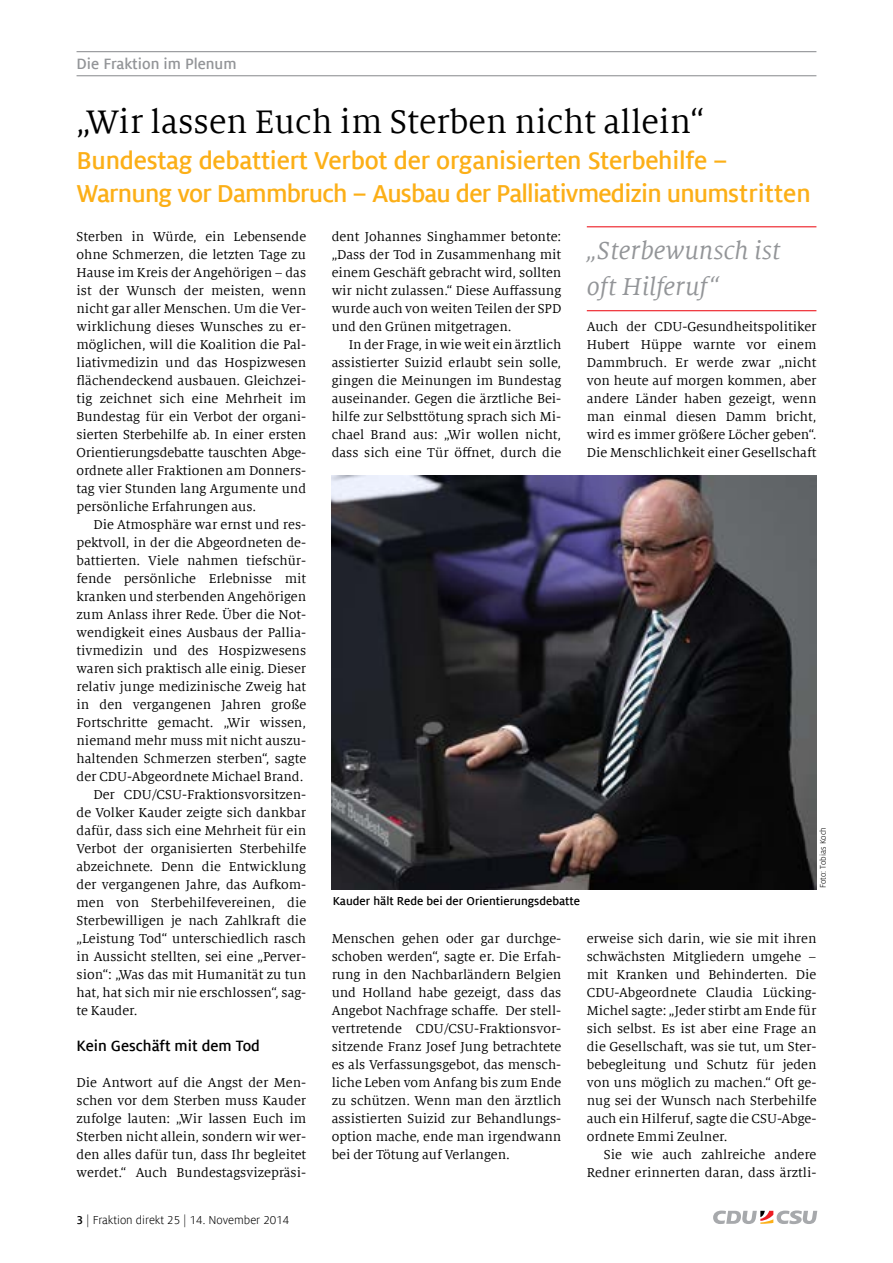
<style>
.page{position:relative;width:893px;height:1263px;background:#fff}
.page>*{position:absolute;margin:0;border:0;box-sizing:border-box;transform-origin:0 0}
.t1{font:36px "Milo Serif Offc";color:#000}
.t2{font:700 27px/33px "Milo Sans Offc";letter-spacing:-.01em;color:#fcaf17}
.t3{font:italic 27px/36px "Milo Serif Offc";color:#939598}
.t4{font:700 16.5px "Milo Sans Offc";color:#000}
.t5{font:700 16.5px "Milo Sans Offc";color:#939598}
.t6{font:14.25px/18px "Milo Serif Offc";color:#000;text-align:justify}
.t7{font:700 12.75px "Milo Sans Offc";color:#000}
.t8{font:12.75px "Milo Sans Offc";color:#000}
.t9{font:9px "Milo Sans Offc";color:#000}
.s1{font-weight:700}
</style>
<div class="page">
<svg style="left:713px;top:1210px;width:104px;height:14px"></svg>
<hr style="left:77px;top:51px;width:739px;height:1px;background:#939598">
<hr style="left:77px;top:75px;width:739px;height:1px;background:#939598">
<hr style="left:587px;top:226px;width:229px;height:1px;background:#ed1d24">
<hr style="left:587px;top:310px;width:229px;height:1px;background:#ed1d24">
<img style="left:332px;top:475px;width:484px;height:414px">
<p class="t5" style="left:77px;top:53px;width:161px">Die Fraktion im Plenum</p>
<h1 class="t1" style="left:77px;top:100px;width:629px">„Wir lassen Euch im Sterben nicht allein“</h1>
<h2 class="t2" style="left:77px;top:144px;width:736px">Bundestag debattiert Verbot der organisierten Sterbehilfe –<br>Warnung vor Dammbruch – Ausbau der Palliativmedizin unumstritten</h2>
<p class="t6" style="left:77px;top:228px;width:231px">Sterben in Würde, ein Lebensende ohne Schmerzen, die letzten Tage zu Hause im Kreis der Angehörigen – das ist der Wunsch der meisten, wenn nicht gar aller Menschen. Um die Ver&shy;wirklichung dieses Wunsches zu er&shy;möglichen, will die Koalition die Pal&shy;liativmedizin und das Hospizwesen flächendeckend ausbauen. Gleichzei&shy;tig zeichnet sich eine Mehrheit im Bundestag für ein Verbot der organi&shy;sierten Sterbehilfe ab. In einer ersten Orientierungsdebatte tauschten Abge&shy;ordnete aller Fraktionen am Donners&shy;tag vier Stunden lang Argumente und persönliche Erfahrungen aus.</p>
<p class="t6" style="left:94px;top:516px;width:214px">Die Atmosphäre war ernst und res-</p>
<p class="t6" style="left:77px;top:534px;width:231px">pektvoll, in der die Abgeordneten de-</p>
<p class="t6" style="left:77px;top:551px;width:231px">battierten. Viele nahmen tiefschür-</p>
<p class="t6" style="left:77px;top:569px;width:231px">fende persönliche Erlebnisse mit</p>
<p class="t6" style="left:77px;top:587px;width:231px">kranken und sterbenden Angehörigen</p>
<p class="t6" style="left:77px;top:605px;width:231px">zum Anlass ihrer Rede. Über die Not-</p>
<p class="t6" style="left:77px;top:623px;width:231px">wendigkeit eines Ausbaus der Pallia-</p>
<p class="t6" style="left:77px;top:641px;width:231px">tivmedizin und des Hospizwesens</p>
<p class="t6" style="left:77px;top:659px;width:231px">waren sich praktisch alle einig. Dieser</p>
<p class="t6" style="left:77px;top:677px;width:231px">relativ junge medizinische Zweig hat</p>
<p class="t6" style="left:77px;top:695px;width:231px">in den vergangenen Jahren große</p>
<p class="t6" style="left:77px;top:713px;width:231px">Fortschritte gemacht. „Wir wissen,</p>
<p class="t6" style="left:77px;top:731px;width:231px">niemand mehr muss mit nicht auszu-</p>
<p class="t6" style="left:77px;top:749px;width:231px">haltenden Schmerzen sterben“, sagte</p>
<p class="t6" style="left:77px;top:767px;width:229px">der CDU-Abgeordnete Michael Brand.</p>
<p class="t6" style="left:94px;top:785px;width:214px">Der CDU/CSU-Fraktionsvorsitzen-</p>
<p class="t6" style="left:77px;top:803px;width:231px">de Volker Kauder zeigte sich dankbar</p>
<p class="t6" style="left:77px;top:821px;width:231px">dafür, dass sich eine Mehrheit für ein</p>
<p class="t6" style="left:77px;top:839px;width:231px">Verbot der organisierten Sterbehilfe</p>
<p class="t6" style="left:77px;top:857px;width:231px">abzeichnete. Denn die Entwicklung</p>
<p class="t6" style="left:77px;top:875px;width:231px">der vergangenen Jahre, das Aufkom-</p>
<p class="t6" style="left:77px;top:893px;width:231px">men von Sterbehilfevereinen, die</p>
<p class="t6" style="left:77px;top:911px;width:231px">Sterbewilligen je nach Zahlkraft die</p>
<p class="t6" style="left:77px;top:929px;width:231px">„Leistung Tod“ unterschiedlich rasch</p>
<p class="t6" style="left:77px;top:947px;width:231px">in Aussicht stellten, sei eine „Perver-</p>
<p class="t6" style="left:77px;top:965px;width:231px">sion“: „Was das mit Humanität zu tun</p>
<p class="t6" style="left:77px;top:983px;width:231px">hat, hat sich mir nie erschlossen“, sag-</p>
<p class="t6" style="left:77px;top:1001px;width:63px">te Kauder.</p>
<p class="t4" style="left:77px;top:1036px;width:185px">Kein Geschäft mit dem Tod</p>
<p class="t6" style="left:77px;top:1074px;width:231px">Die Antwort auf die Angst der Men&shy;schen vor dem Sterben muss Kauder zufolge lauten: „Wir lassen Euch im Sterben nicht allein, sondern wir wer&shy;den alles dafür tun, dass Ihr begleitet werdet.“ Auch Bundestagsvizepräsi-</p>
<p class="t8" style="left:77px;top:1212px;width:214px"><span class="s1">3</span> | Fraktion direkt 25 | 14. November 2014</p>
<p class="t6" style="left:332px;top:228px;width:231px">dent Johannes Singhammer betonte: „Dass der Tod in Zusammenhang mit einem Geschäft gebracht wird, sollten wir nicht zulassen.“ Diese Auffassung wurde auch von weiten Teilen der SPD und den Grünen mitgetragen.</p>
<p class="t6" style="left:332px;top:336px;width:231px;text-indent:17px">In der Frage, in wie weit ein ärztlich assistierter Suizid erlaubt sein solle, gingen die Meinungen im Bundestag auseinander. Gegen die ärztliche Bei&shy;hilfe zur Selbsttötung sprach sich Mi&shy;chael Brand aus: „Wir wollen nicht, dass sich eine Tür öffnet, durch die</p>
<h2 class="t3" style="left:587px;top:232px;width:195px">„Sterbewunsch ist oft Hilferuf“</h2>
<p class="t6" style="left:587px;top:318px;width:231px">Auch der CDU-Gesundheitspolitiker Hubert Hüppe warnte vor einem Dammbruch. Er werde zwar „nicht von heute auf morgen kommen, aber andere Länder haben gezeigt, wenn man einmal diesen Damm bricht, wird es immer größere Löcher geben“.<br>Die Menschlichkeit einer Gesellschaft</p>
<p class="t9" style="left:817px;top:888px;width:63px;rotate:-90deg">Foto: Tobias Koch</p>
<p class="t7" style="left:333px;top:893px;width:249px">Kauder hält Rede bei der Orientierungsdebatte</p>
<p class="t6" style="left:332px;top:930px;width:231px">Menschen gehen oder gar durchge&shy;schoben werden“, sagte er. Die Erfah&shy;rung in den Nachbarländern Belgien und Holland habe gezeigt, dass das Angebot Nachfrage schaffe. Der stell&shy;vertretende CDU/CSU-Fraktionsvor&shy;sitzende Franz Josef Jung betrachtete es als Verfassungsgebot, das mensch&shy;liche Leben vom Anfang bis zum Ende zu schützen. Wenn man den ärztlich assistierten Suizid zur Behandlungs&shy;option mache, ende man irgendwann bei der Tötung auf Verlangen.</p>
<p class="t6" style="left:587px;top:930px;width:231px">erweise sich darin, wie sie mit ihren schwächsten Mitgliedern umgehe – mit Kranken und Behinderten. Die CDU-Abgeordnete Claudia Lücking-Michel sagte: „Jeder stirbt am Ende für sich selbst. Es ist aber eine Frage an die Gesellschaft, was sie tut, um Ster&shy;bebegleitung und Schutz für jeden von uns möglich zu machen.“ Oft ge&shy;nug sei der Wunsch nach Sterbehilfe auch ein Hilferuf, sagte die CSU-Abge&shy;ordnete Emmi Zeulner.</p>
<p class="t6" style="left:587px;top:1145px;width:231px;text-align:right">Sie wie auch zahlreiche andere<br>Redner erinnerten daran, dass ärztli-</p>
</div>
